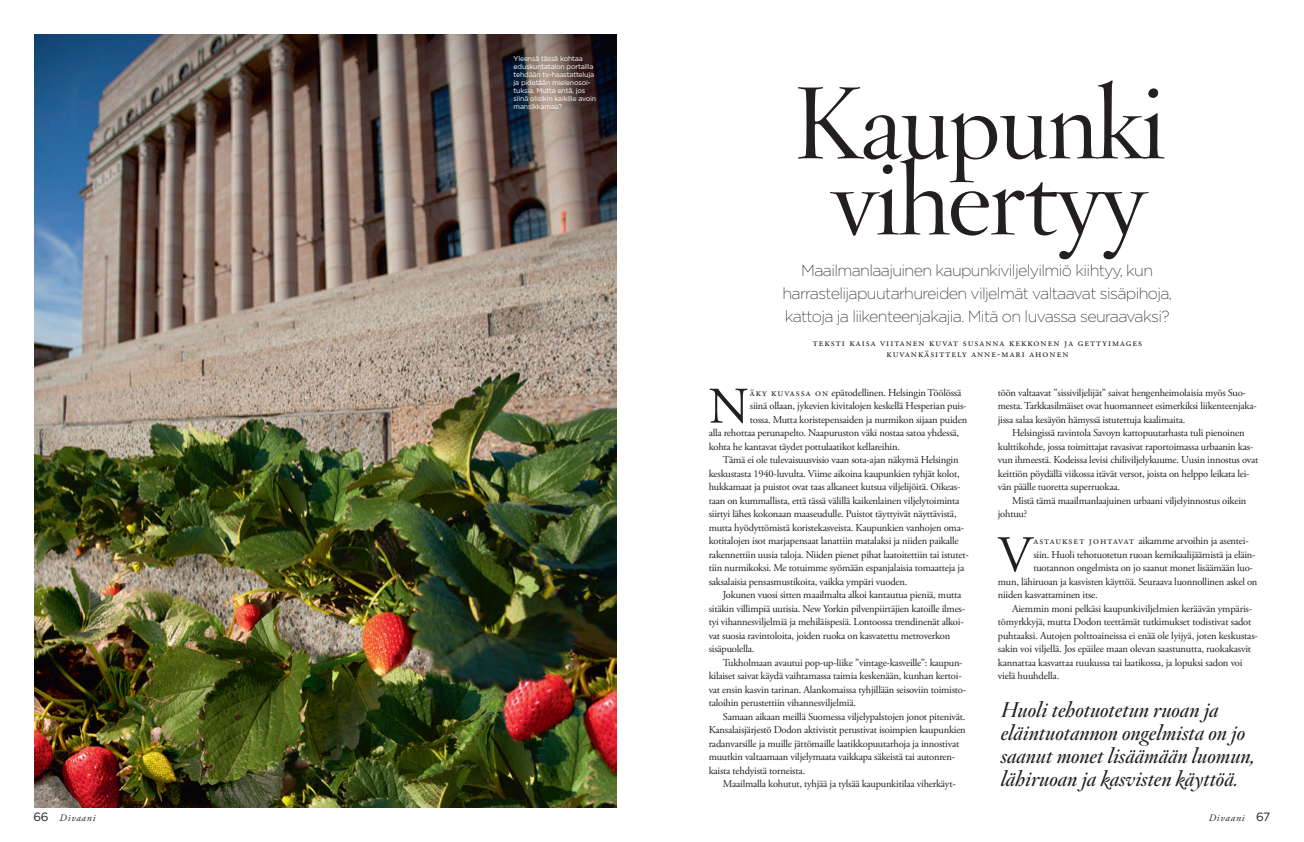
<style>
.page{position:relative;width:1304px;height:842px;background:#fff}
.page>*{position:absolute;margin:0;border:0;box-sizing:border-box;transform-origin:0 0}
.t1{font:300 100px "Hoefler Titling";letter-spacing:-.02em;color:#231f20}
.t2{font:51.2px "Adobe Garamond Pro";color:#231f20}
.t3{font:italic 600 21px/23px "Hoefler Titling";color:#231f20}
.t4{font:200 16px/23px "Gotham";letter-spacing:-.04em;color:#231f20;text-align:center}
.t5{font:10.5px/13.5px "Adobe Garamond Pro";letter-spacing:-.02em;color:#231f20}
.t6{font:10.5px/10.5px "Adobe Garamond Pro";letter-spacing:.1em;color:#231f20;text-align:center}
.t7{font:10.5px "Adobe Garamond Pro";letter-spacing:-.04em;color:#231f20}
.t8{font:italic 10px "Adobe Garamond Pro";letter-spacing:.08em;color:#231f20}
.t9{font:7px/8px "Gotham";letter-spacing:-.025em;color:#fff}
.s1{font-family:"Gotham";font-style:normal;font-size:12px}
</style>
<div class="page">
<img style="left:34px;top:34px;width:583px;height:774px">
<p class="t9" style="left:514px;top:54px;width:84px">Yleensä tässä kohtaa eduskuntatalon portailla tehdään tv-haastatteluja ja pidetään mielenosoi&shy;tuksia. Mutta entä, jos siinä olisikin kaikille avoin mansikkamaa?</p>
<h1 class="t1" style="left:794px;top:47px;width:374px">Kaupunki</h1>
<h1 class="t1" style="left:832px;top:123px;width:316px">vihertyy</h1>
<h3 class="t4" style="left:782px;top:259px;width:391px">Maailmanlaajuinen kaupunkiviljelyilmiö kiihtyy, kun harrastelijapuutarhureiden viljelmät valtaavat sisäpihoja, kattoja ja liikenteenjakajia. Mitä on luvassa seuraavaksi?</h3>
<p class="t6" style="left:813px;top:338px;width:331px">Teksti Kaisa viitanen Kuvat Susanna Kekkonen ja gettyimages kuvankäsittely anne-mari ahonen</p>
<h2 class="t2" style="left:709px;top:376px;width:42px">N</h2>
<p class="t6" style="left:750px;top:387px;width:213px">äky kuvassa on epätodellinen. Helsingin Töölössä</p>
<p class="t7" style="left:750px;top:399px;width:218px">siinä ollaan, jykevien kivitalojen keskellä Hesperian puis-</p>
<p class="t5" style="left:750px;top:413px;width:219px">tossa. Mutta koristepensaiden ja nurmikon sijaan puiden</p>
<p class="t5" style="left:709px;top:426px;width:252px">alla rehottaa perunapelto. Naapuruston väki nostaa satoa yhdessä,</p>
<p class="t5" style="left:709px;top:440px;width:193px">kohta he kantavat täydet pottulaatikot kellareihin.</p>
<p class="t5" style="left:723px;top:453px;width:237px">Tämä ei ole tulevaisuusvisio vaan sota-ajan näkymä Helsingin</p>
<p class="t5" style="left:709px;top:467px;width:253px">keskustasta 1940-luvulta. Viime aikoina kaupunkien tyhjät kolot,</p>
<p class="t5" style="left:709px;top:480px;width:253px">hukkamaat ja puistot ovat taas alkaneet kutsua viljelijöitä. Oikeas-</p>
<p class="t5" style="left:709px;top:494px;width:252px">taan on kummallista, että tässä välillä kaikenlainen viljelytoiminta</p>
<p class="t5" style="left:709px;top:507px;width:249px">siirtyi lähes kokonaan maaseudulle. Puistot täyttyivät näyttävistä,</p>
<p class="t5" style="left:709px;top:521px;width:257px">mutta hyödyttömistä koristekasveista. Kaupunkien vanhojen oma-</p>
<p class="t5" style="left:709px;top:534px;width:251px">kotitalojen isot marjapensaat lanattiin matalaksi ja niiden paikalle</p>
<p class="t5" style="left:709px;top:548px;width:262px">rakennettiin uusia taloja. Niiden pienet pihat laatoitettiin tai istutet-</p>
<p class="t5" style="left:709px;top:561px;width:257px">tiin nurmikoksi. Me totuimme syömään espanjalaisia tomaatteja ja</p>
<p class="t5" style="left:709px;top:575px;width:200px">saksalaisia pensasmustikoita, vaikka ympäri vuoden.</p>
<p class="t5" style="left:723px;top:588px;width:240px">Jokunen vuosi sitten maailmalta alkoi kantautua pieniä, mutta</p>
<p class="t5" style="left:709px;top:602px;width:258px">sitäkin villimpiä uutisia. New Yorkin pilvenpiirtäjien katoille ilmes-</p>
<p class="t5" style="left:709px;top:615px;width:257px">tyi vihannesviljelmiä ja mehiläispesiä. Lontoossa trendinenät alkoi-</p>
<p class="t5" style="left:709px;top:629px;width:243px">vat suosia ravintoloita, joiden ruoka on kasvatettu metroverkon</p>
<p class="t5" style="left:709px;top:642px;width:47px">sisäpuolella.</p>
<p class="t5" style="left:723px;top:656px;width:241px">Tukholmaan avautui pop-up-liike ”vintage-kasveille”: kaupun-</p>
<p class="t7" style="left:709px;top:669px;width:255px">kilaiset saivat käydä vaihtamassa taimia keskenään, kunhan kertoi-</p>
<p class="t5" style="left:709px;top:683px;width:259px">vat ensin kasvin tarinan. Alankomaissa tyhjillään seisoviin toimisto-</p>
<p class="t5" style="left:709px;top:696px;width:149px">taloihin perustettiin vihannesviljelmiä.</p>
<p class="t5" style="left:723px;top:710px;width:244px">Samaan aikaan meillä Suomessa viljelypalstojen jonot pitenivät.</p>
<p class="t5" style="left:709px;top:723px;width:259px">Kansalaisjärjestö Dodon aktivistit perustivat isoimpien kaupunkien</p>
<p class="t5" style="left:709px;top:737px;width:252px">radanvarsille ja muille jättömaille laatikkopuutarhoja ja innostivat</p>
<p class="t5" style="left:709px;top:750px;width:248px">muutkin valtaamaan viljelymaata vaikkapa säkeistä tai autonren-</p>
<p class="t5" style="left:709px;top:764px;width:98px">kaista tehdyistä torneista.</p>
<p class="t5" style="left:723px;top:777px;width:234px">Maailmalla kohutut, tyhjää ja tylsää kaupunkitilaa viherkäyt-</p>
<p class="t5" style="left:998px;top:386px;width:260px">töön valtaavat ”sissiviljelijät” saivat hengenheimolaisia myös Suo&shy;mesta. Tarkkasilmäiset ovat huomanneet esimerkiksi liikenteenjaka&shy;jissa salaa kesäyön hämyssä istutettuja kaalimaita.</p>
<p class="t5" style="left:998px;top:426px;width:262px;text-indent:14px">Helsingissä ravintola Savoyn kattopuutarhasta tuli pienoinen kulttikohde, jossa toimittajat ravasivat raportoimassa urbaanin kas&shy;vun ihmeestä. Kodeissa levisi chiliviljelykuume. Uusin innostus ovat keittiön pöydällä viikossa itävät versot, joista on helppo leikata lei&shy;vän päälle tuoretta superruokaa.</p>
<p class="t5" style="left:998px;top:494px;width:250px;text-indent:14px">Mistä tämä maailmanlaajuinen urbaani viljelyinnostus oikein johtuu?</p>
<h2 class="t2" style="left:998px;top:524px;width:36px">V</h2>
<p class="t6" style="left:1033px;top:536px;width:217px">astaukset johtavat aikamme arvoihin ja asentei-</p>
<p class="t5" style="left:1033px;top:548px;width:224px">siin. Huoli tehotuotetun ruoan kemikaalijäämistä ja eläin-</p>
<p class="t5" style="left:1033px;top:561px;width:221px">tuotannon ongelmista on jo saanut monet lisäämään luo-</p>
<p class="t5" style="left:998px;top:575px;width:261px">mun, lähiruoan ja kasvisten käyttöä. Seuraava luonnollinen askel on</p>
<p class="t5" style="left:998px;top:588px;width:102px">niiden kasvattaminen itse.</p>
<p class="t5" style="left:1012px;top:602px;width:242px">Aiemmin moni pelkäsi kaupunkiviljelmien keräävän ympäris-</p>
<p class="t5" style="left:998px;top:615px;width:255px">tömyrkkyjä, mutta Dodon teettämät tutkimukset todistivat sadot</p>
<p class="t5" style="left:998px;top:629px;width:262px">puhtaaksi. Autojen polttoaineissa ei enää ole lyijyä, joten keskustas-</p>
<p class="t5" style="left:998px;top:642px;width:255px">sakin voi viljellä. Jos epäilee maan olevan saastunutta, ruokakasvit</p>
<p class="t5" style="left:998px;top:656px;width:246px">kannattaa kasvattaa ruukussa tai laatikossa, ja lopuksi sadon voi</p>
<p class="t5" style="left:998px;top:669px;width:63px">vielä huuhdella.</p>
<h3 class="t3" style="left:1001px;top:698px;width:256px">Huoli tehotuotetun ruoan ja eläintuotannon ongelmista on jo saanut monet lisäämään luomun, lähiruoan ja kasvisten käyttöä.</h3>
<p class="t8" style="left:34px;top:812px;width:63px"><span class="s1">66</span> Divaani</p>
<p class="t8" style="left:1209px;top:812px;width:63px">Divaani <span class="s1">67</span></p>
</div>
